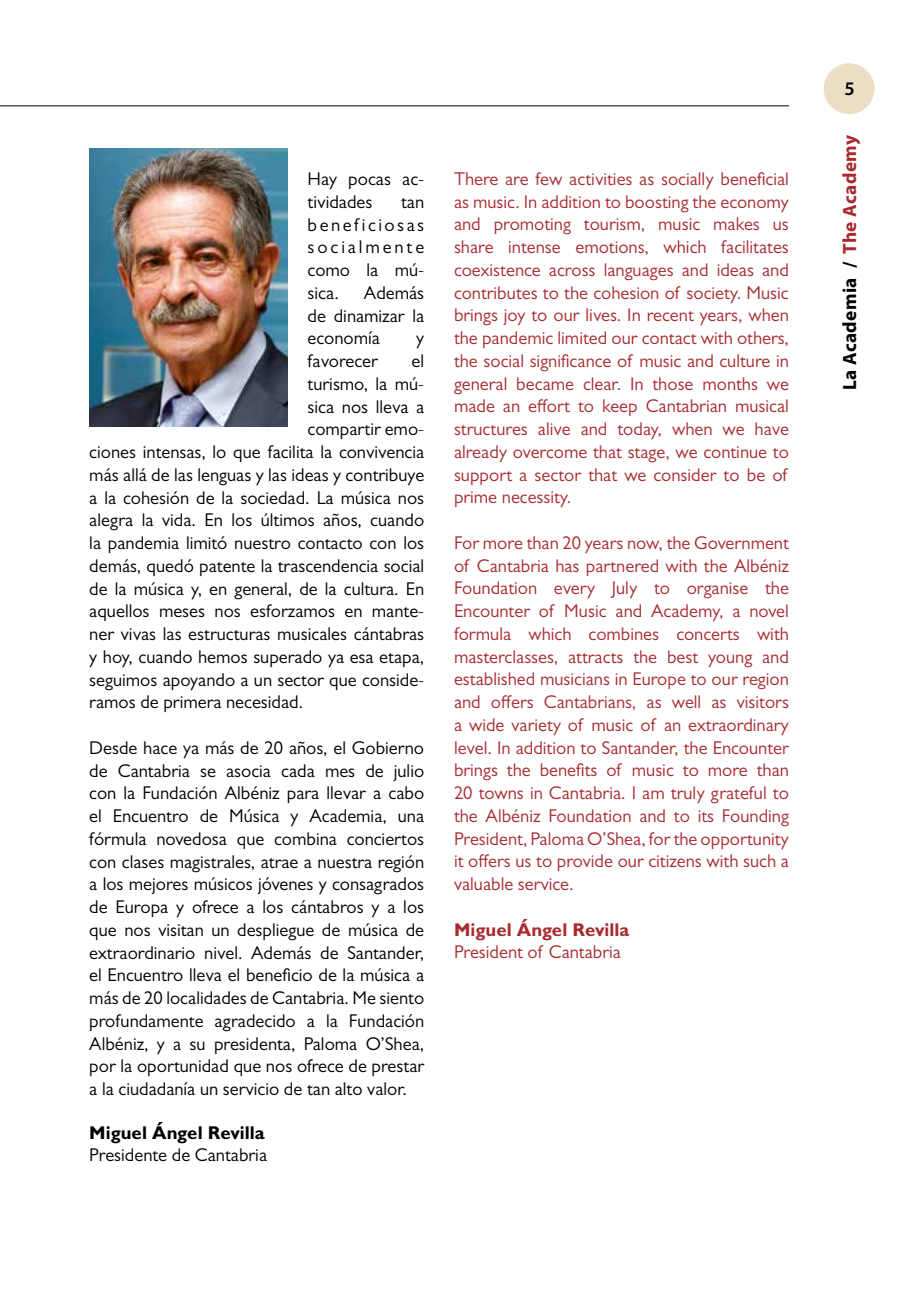
<style>
.page{position:relative;width:913px;height:1300px;background:#fff}
.page>*{position:absolute;margin:0;border:0;box-sizing:border-box;transform-origin:0 0}
.t1{font:700 19.25px "Myriad Pro";letter-spacing:.02em;color:#000}
.t2{font:600 19.25px "Myriad Pro";color:#000}
.t3{font:18.55px/22.8px "Gill Sans MT Pro";color:#000;text-align:justify}
.t4{font:18.55px/22.8px "Gill Sans MT Pro";color:#a72a2f;text-align:justify}
.t5{font:700 18.55px "Gill Sans MT Pro";color:#000}
.t6{font:700 18.55px "Gill Sans MT Pro";color:#a72a2f}
.s1{color:#a72a2f}
</style>
<div class="page">
<hr style="left:0;top:105px;width:789px;height:1px;background:#000">
<div style="left:823px;top:63px;width:51px;height:51px;background:#ebdec4;border-radius:50%"></div>
<img style="left:89px;top:149px;width:199px;height:278px">
<p class="t3" style="left:308px;top:167px;width:118px">Hay pocas ac&shy;tividades</p>
<p class="t3" style="left:308px;top:190px;width:118px;text-indent:94px">tan beneficiosas socialmente como la mú&shy;sica.</p>
<p class="t3" style="left:308px;top:281px;width:118px;text-indent:56px">Además de dinamizar la economía</p>
<p class="t3" style="left:416px;top:326px;width:10px">y</p>
<p class="t3" style="left:308px;top:349px;width:72px">favorecer</p>
<p class="t3" style="left:412px;top:349px;width:14px">el</p>
<p class="t3" style="left:308px;top:372px;width:118px">turismo, la mú-</p>
<p class="t3" style="left:308px;top:395px;width:118px">sica nos lleva a</p>
<p class="t3" style="left:308px;top:417px;width:118px">compartir emo-</p>
<p class="t3" style="left:89px;top:440px;width:336px">ciones intensas, lo que facilita la convivencia</p>
<p class="t3" style="left:89px;top:463px;width:336px">más allá de las lenguas y las ideas y contribuye</p>
<p class="t3" style="left:89px;top:486px;width:336px">a la cohesión de la sociedad. La música nos</p>
<p class="t3" style="left:89px;top:508px;width:336px">alegra la vida. En los últimos años, cuando</p>
<p class="t3" style="left:89px;top:531px;width:336px">la pandemia limitó nuestro contacto con los</p>
<p class="t3" style="left:89px;top:554px;width:336px">demás, quedó patente la trascendencia social</p>
<p class="t3" style="left:89px;top:577px;width:336px">de la música y, en general, de la cultura. En</p>
<p class="t3" style="left:89px;top:599px;width:336px">aquellos meses nos esforzamos en mante-</p>
<p class="t3" style="left:89px;top:622px;width:336px">ner vivas las estructuras musicales cántabras</p>
<p class="t3" style="left:89px;top:645px;width:336px">y hoy, cuando hemos superado ya esa etapa,</p>
<p class="t3" style="left:89px;top:668px;width:336px">seguimos apoyando a un sector que conside-</p>
<p class="t3" style="left:89px;top:690px;width:215px">ramos de primera necesidad.</p>
<p class="t3" style="left:89px;top:736px;width:336px">Desde hace ya más de 20 años, el Gobierno de Cantabria se asocia cada mes de julio con la Fundación Albéniz para llevar a cabo el Encuentro de Música y Academia, una fórmula novedosa que combina conciertos con clases magistrales, atrae a nuestra región a los mejores músicos jóvenes y consagrados de Europa y ofrece a los cántabros y a los que nos visitan un despliegue de música de extraordinario nivel. Además de Santander, el Encuentro lleva el beneficio de la música a más de 20 localidades de Cantabria. Me siento profundamente agradecido a la Fundación Albéniz, y a su presidenta, Paloma O’Shea, por la oportunidad que nos ofrece de prestar a la ciudadanía un servicio de tan alto valor.</p>
<p class="t5" style="left:89px;top:1121px;width:177px">Miguel Ángel Revilla</p>
<p class="t3" style="left:89px;top:1143px;width:179px">Presidente de Cantabria</p>
<p class="t4" style="left:454px;top:167px;width:336px">There are few activities as socially beneficial as music. In addition to boosting the economy and promoting tourism, music makes us share intense emotions, which facilitates coexistence across languages and ideas and contributes to the cohesion of society. Music brings joy to our lives. In recent years, when the pandemic limited our contact with others, the social significance of music and culture in general became clear. In those months we made an effort to keep Cantabrian musical structures alive and today, when we have already overcome that stage, we continue to support a sector that we consider to be of prime necessity.</p>
<p class="t4" style="left:454px;top:531px;width:336px">For more than 20 years now, the Government of Cantabria has partnered with the Albéniz Foundation every July to organise the Encounter of Music and Academy, a novel formula which combines concerts with masterclasses, attracts the best young and established musicians in Europe to our region and offers Cantabrians, as well as visitors a wide variety of music of an extraordinary level. In addition to Santander, the Encounter brings the benefits of music to more than 20 towns in Cantabria. I am truly grateful to the Albéniz Foundation and to its Founding President, Paloma O’Shea, for the opportunity it offers us to provide our citizens with such a valuable service.</p>
<p class="t6" style="left:454px;top:918px;width:177px">Miguel Ángel Revilla</p>
<p class="t4" style="left:454px;top:940px;width:168px">President of Cantabria</p>
<p class="t2" style="left:844px;top:76px;width:12px">5</p>
<p class="t1" style="left:837px;top:390px;width:256px;rotate:-90deg">La Academia / <span class="s1">The Academy</span></p>
</div>
